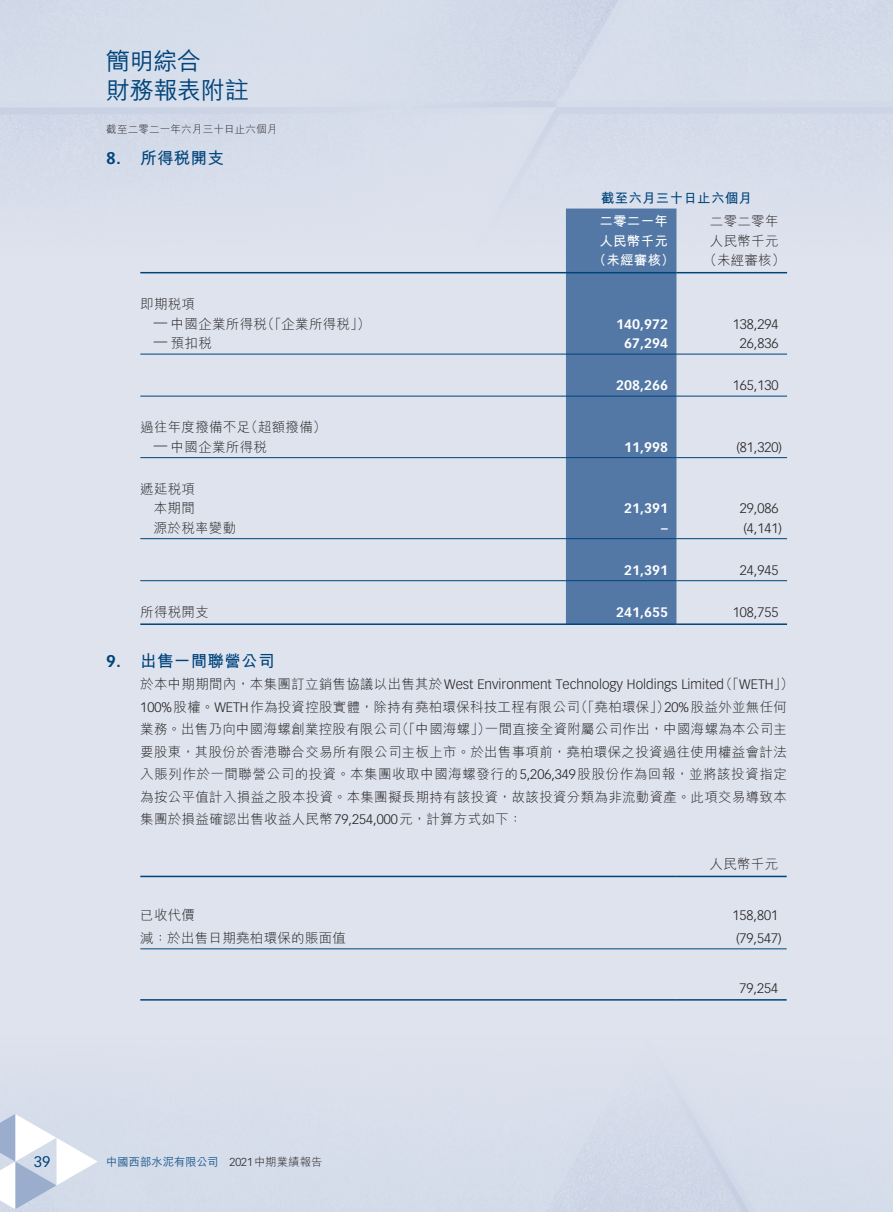
<style>
.page{position:relative;width:893px;height:1212px;background:#d9dfec}
.page>*{position:absolute;margin:0;border:0;box-sizing:border-box;transform-origin:0 0}
.t1{font:500 24px/28.5px "M Hei HK";letter-spacing:-.015em;color:#00447b}
._01_H1{font:700 16.5px "M Hei HK";letter-spacing:.02em;color:#00447b}
._01_H1-2{font:700 16.5px "Vectora LT Std";color:#00447b}
.t2{font:15px "Vectora LT Std";color:#00447b}
._00_txt{font:300 13.5px/22.5px "M Hei HK";letter-spacing:.02em;color:#231f20}
._50_Table_txt{font:300 13.5px "M Hei HK";letter-spacing:.02em;color:#231f20}
._50_Table_txt-2{font:300 13.5px "Vectora LT Std";color:#231f20}
._00_txt-2{font:300 13.5px/22.5px "Vectora LT Std";color:#231f20}
._50_Table_txt-3{font:700 13.5px "Vectora LT Std";color:#fff}
._50_Table_txt-4{font:700 13.5px "M Hei HK";letter-spacing:.02em;color:#fff}
._50_Table_txt-5{font:700 13.5px "M Hei HK";letter-spacing:.02em;color:#00447b}
.t3{font:300 11.25px "M Hei HK";letter-spacing:.015em;color:#231f20}
.t4{font:500 11.25px "M Hei HK";letter-spacing:.005em;color:#1e5b8f}
.t5{font:300 10.5px "M Hei HK";letter-spacing:.02em;color:#231f20}
.s1{font-family:"Vectora LT Std"}
.s2{font-family:"M Hei HK"}
</style>
<div class="page">
<div style="left:566px;top:209px;width:110px;height:414px;background:#5378a6"></div>
<hr style="left:140px;top:272px;width:426px;height:1px;background:#00447b">
<hr style="left:566px;top:272px;width:110px;height:1px;background:#00447b">
<hr style="left:676px;top:272px;width:111px;height:1px;background:#00447b">
<hr style="left:140px;top:354px;width:426px;height:1px;background:#00447b">
<hr style="left:566px;top:354px;width:110px;height:1px;background:#00447b">
<hr style="left:676px;top:354px;width:111px;height:1px;background:#00447b">
<hr style="left:140px;top:396px;width:426px;height:1px;background:#00447b">
<hr style="left:566px;top:396px;width:110px;height:1px;background:#00447b">
<hr style="left:676px;top:396px;width:111px;height:1px;background:#00447b">
<hr style="left:140px;top:457px;width:426px;height:1px;background:#00447b">
<hr style="left:566px;top:457px;width:110px;height:1px;background:#00447b">
<hr style="left:676px;top:457px;width:111px;height:1px;background:#00447b">
<hr style="left:140px;top:538px;width:426px;height:1px;background:#00447b">
<hr style="left:566px;top:538px;width:110px;height:1px;background:#00447b">
<hr style="left:676px;top:538px;width:111px;height:1px;background:#00447b">
<hr style="left:140px;top:580px;width:426px;height:1px;background:#00447b">
<hr style="left:566px;top:580px;width:110px;height:1px;background:#00447b">
<hr style="left:676px;top:580px;width:111px;height:1px;background:#00447b">
<hr style="left:140px;top:623px;width:426px;height:2px;background:#00447b">
<hr style="left:566px;top:623px;width:110px;height:2px;background:#00447b">
<hr style="left:676px;top:623px;width:111px;height:2px;background:#00447b">
<hr style="left:140px;top:876px;width:536px;height:1px;background:#00447b">
<hr style="left:676px;top:876px;width:111px;height:1px;background:#00447b">
<hr style="left:140px;top:948px;width:536px;height:1px;background:#00447b">
<hr style="left:676px;top:948px;width:111px;height:1px;background:#00447b">
<hr style="left:140px;top:999px;width:536px;height:1px;background:#00447b">
<hr style="left:676px;top:999px;width:111px;height:1px;background:#00447b">
<svg style="left:0;top:1114px;width:98px;height:98px"></svg>
<h1 class="t1" style="left:106px;top:45px;width:144px">簡明綜合<br>財務報表附註</h1>
<p class="t5" style="left:106px;top:123px;width:173px">截至二零二一年六月三十日止六個月</p>
<p class="_01_H1" style="left:140px;top:145px;width:85px">所得稅開支</p>
<p class="_01_H1-2" style="left:106px;top:148px;width:16px">8.</p>
<p class="_50_Table_txt" style="left:140px;top:297px;width:56px">即期稅項</p>
<p class="_50_Table_txt" style="left:261px;top:317px;width:111px">（「企業所得稅 (「</p>
<p class="_50_Table_txt" style="left:171px;top:317px;width:98px">中國企業所得稅</p>
<p class="_50_Table_txt-2" style="left:154px;top:314px;width:15px">—</p>
<p class="_50_Table_txt" style="left:171px;top:336px;width:43px">預扣稅</p>
<p class="_50_Table_txt-2" style="left:154px;top:334px;width:15px">—</p>
<p class="_50_Table_txt" style="left:245px;top:420px;width:83px">（超額撥備(</p>
<p class="_50_Table_txt" style="left:140px;top:420px;width:111px">過往年度撥備不足</p>
<p class="_50_Table_txt" style="left:171px;top:440px;width:98px">中國企業所得稅</p>
<p class="_50_Table_txt-2" style="left:154px;top:437px;width:15px">—</p>
<p class="_50_Table_txt" style="left:140px;top:482px;width:56px">遞延稅項</p>
<p class="_50_Table_txt" style="left:154px;top:501px;width:43px">本期間</p>
<p class="_50_Table_txt" style="left:154px;top:521px;width:84px">源於稅率變動</p>
<p class="_01_H1-2" style="left:106px;top:651px;width:16px">9.</p>
<p class="_50_Table_txt" style="left:140px;top:605px;width:70px">所得稅開支</p>
<p class="_01_H1" style="left:140px;top:648px;width:136px">出售一間聯營公司</p>
<p class="_50_Table_txt-5" style="left:601px;top:188px;width:153px">截至六月三十日止六個月</p>
<p class="_50_Table_txt" style="left:710px;top:214px;width:70px">二零二零年</p>
<p class="_50_Table_txt-4" style="left:599px;top:212px;width:70px">二零二一年</p>
<p class="_50_Table_txt-4" style="left:599px;top:231px;width:70px">人民幣千元</p>
<p class="_50_Table_txt" style="left:710px;top:234px;width:70px">人民幣千元</p>
<p class="_50_Table_txt-4" style="left:593px;top:251px;width:83px">（未經審核）</p>
<p class="_50_Table_txt" style="left:703px;top:253px;width:83px">（未經審核(</p>
<p class="_50_Table_txt-3" style="left:616px;top:316px;width:53px">140,972</p>
<p class="_50_Table_txt-2" style="left:733px;top:316px;width:47px">138,294</p>
<p class="_50_Table_txt-3" style="left:624px;top:335px;width:45px">67,294</p>
<p class="_50_Table_txt-2" style="left:740px;top:336px;width:40px">26,836</p>
<p class="_50_Table_txt-3" style="left:616px;top:377px;width:53px">208,266</p>
<p class="_50_Table_txt-2" style="left:733px;top:378px;width:47px">165,130</p>
<p class="_50_Table_txt-3" style="left:624px;top:439px;width:45px">11,998</p>
<p class="_50_Table_txt-2" style="left:736px;top:439px;width:47px">)81,320(</p>
<p class="_50_Table_txt-3" style="left:624px;top:500px;width:45px">21,391</p>
<p class="_50_Table_txt-2" style="left:740px;top:501px;width:40px">29,086</p>
<p class="_50_Table_txt-3" style="left:661px;top:520px;width:8px">–</p>
<p class="_50_Table_txt-2" style="left:743px;top:520px;width:40px">)4,141(</p>
<p class="_50_Table_txt-3" style="left:624px;top:562px;width:45px">21,391</p>
<p class="_50_Table_txt-2" style="left:740px;top:562px;width:40px">24,945</p>
<p class="_50_Table_txt-3" style="left:616px;top:604px;width:53px">241,655</p>
<p class="_50_Table_txt-2" style="left:733px;top:604px;width:47px">108,755</p>
<p class="_00_txt" style="left:719px;top:673px;width:76px">（「<span class="s1">WETH</span> (「</p>
<p class="_00_txt-2" style="left:665px;top:673px;width:124px;text-indent:-524px"><span class="s2">於本中期期間內，本集團訂立銷售協議以出售其於</span>West Environment Technology Holdings Limited<br>20%<span class="s2">股益外並無任何</span></p>
<p class="_00_txt" style="left:574px;top:695px;width:97px">（「堯柏環保」）</p>
<p class="_00_txt" style="left:485px;top:695px;width:304px;text-indent:-345px"><span class="s1">100%</span>股權。<span class="s1">WETH</span>作為投資控股實體，除持有堯柏環保科技工程有限公司<br>一間直接全資附屬公司作出，中國海螺為本公司主</p>
<p class="_00_txt" style="left:140px;top:718px;width:648px">業務。出售乃向中國海螺創業控股有限公司<br>要股東，其股份於香港聯合交易所有限公司主板上市。於出售事項前，堯柏環保之投資過往使用權益會計法入賬列作於一間聯營公司的投資。本集團收取中國海螺發行的<span class="s1">5,206,349</span>股股份作為回報，並將該投資指定為按公平值計入損益之股本投資。本集團擬長期持有該投資，故該投資分類為非流動資產。此項交易導致本集團於損益確認出售收益人民幣<span class="s1">79,254,000</span>元，計算方式如下：</p>
<p class="_50_Table_txt" style="left:710px;top:857px;width:70px">人民幣千元</p>
<p class="_00_txt" style="left:395px;top:718px;width:97px">（「中國海螺」）</p>
<p class="_50_Table_txt" style="left:140px;top:908px;width:56px">已收代價</p>
<p class="_50_Table_txt" style="left:140px;top:931px;width:207px">減：於出售日期堯柏環保的賬面值</p>
<p class="_50_Table_txt-2" style="left:732px;top:908px;width:47px">158,801</p>
<p class="_50_Table_txt-2" style="left:736px;top:930px;width:47px">)79,547(</p>
<p class="_50_Table_txt-2" style="left:739px;top:980px;width:40px">79,254</p>
<p class="t2" style="left:34px;top:1153px;width:18px">39</p>
<p class="t4" style="left:106px;top:1154px;width:114px">中國西部水泥有限公司</p>
<p class="t3" style="left:230px;top:1156px;width:94px"><span class="s1">2021</span> 中期業績報告</p>
</div>
